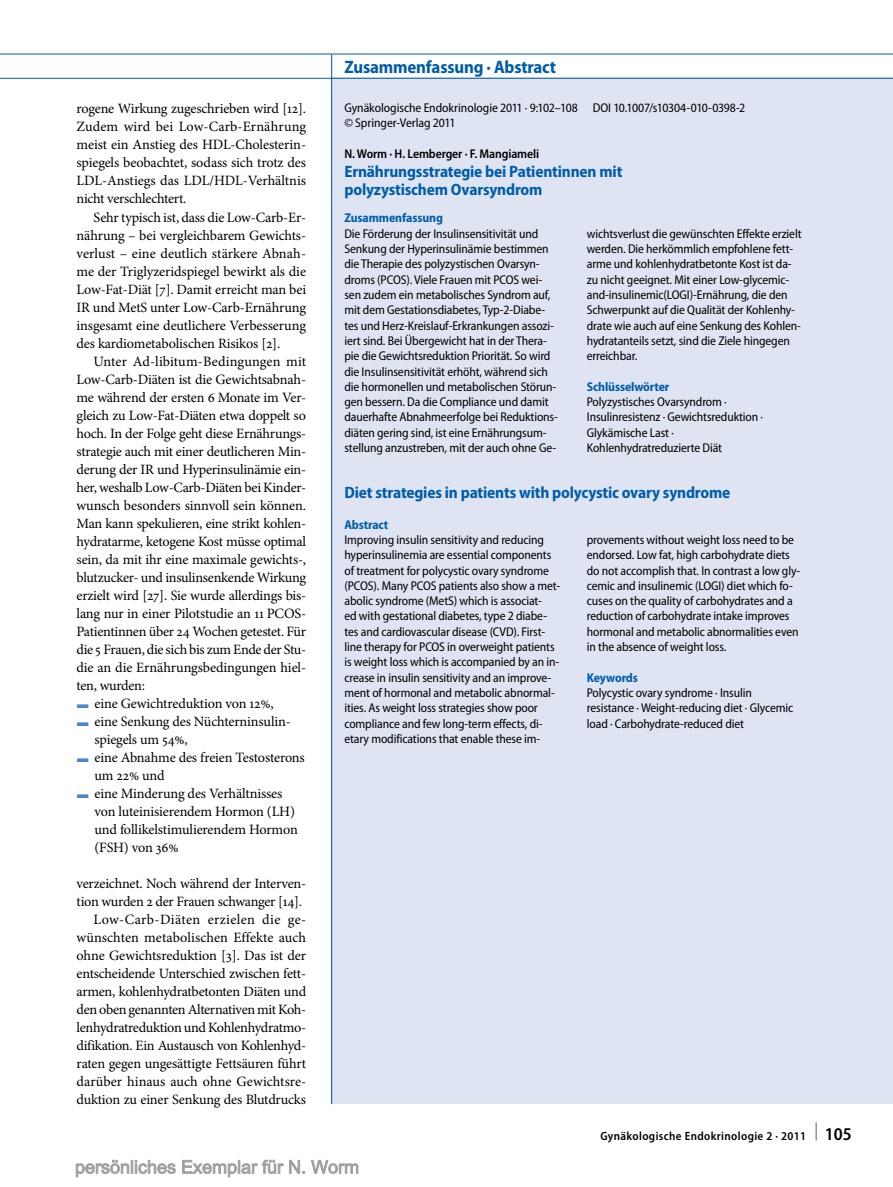
<style>
.page{position:relative;width:893px;height:1187px;background:#fff}
.page>*{position:absolute;margin:0;border:0;box-sizing:border-box;transform-origin:0 0}
.t1{font:700 semi-condensed 18px "Myriad Pro";letter-spacing:-.01em;color:#005da9}
.t2{font:700 semi-condensed 16.5px/18px "Myriad Pro";letter-spacing:-.01em;color:#005da9}
.t3{font:14.25px/18px "Minion Pro";letter-spacing:-.015em;color:#000;text-align:justify}
.t4{font:14.25px "Minion Pro";letter-spacing:.005em;color:#000}
.t5{font:semi-condensed 12.75px/15.3px "Myriad Pro";letter-spacing:-.01em;color:#000}
.t6{font:700 semi-condensed 12.75px "Myriad Pro";letter-spacing:-.01em;color:#005da9}
.t7{font:600 semi-condensed 12.75px "Myriad Pro";letter-spacing:-.01em;color:#000}
.t8{font:600 semi-condensed 12px "Myriad Pro";letter-spacing:.03em;color:#000}
.s1{font-family:"S Buttons";color:#4f87c2}
.s2{font-size:18px}
</style>
<div class="page">
<div style="left:332px;top:78px;width:561px;height:1025px;background:#dee4f2"></div>
<hr style="left:331px;top:54px;width:1px;height:1049px;background:#005da9">
<hr style="left:0;top:54px;width:893px;height:1px;background:#005da9">
<hr style="left:0;top:78px;width:893px;height:1px;background:#005da9">
<svg style="left:75px;top:1159px;width:284px;height:18px"></svg>
<p class="t3" style="left:77px;top:100px;width:231px">rogene Wirkung zugeschrieben wird [12].<br>Zudem wird bei Low-Carb-Ernährung meist ein Anstieg des HDL-Cholesterin&shy;spiegels beobachtet, sodass sich trotz des LDL-Anstiegs das LDL/HDL-Verhältnis nicht verschlechtert.</p>
<p class="t3" style="left:77px;top:208px;width:231px;text-indent:17px">Sehr typisch ist, dass die Low-Carb-Er&shy;nährung – bei vergleichbarem Gewichts&shy;verlust – eine deutlich stärkere Abnah&shy;me der Triglyzeridspiegel bewirkt als die Low-Fat-Diät [7]. Damit erreicht man bei IR und MetS unter Low-Carb-Ernährung insgesamt eine deutlichere Verbesserung des kardiometabolischen Risikos [2].</p>
<p class="t4" style="left:94px;top:351px;width:214px">Unter Ad-libitum-Bedingungen mit</p>
<p class="t3" style="left:77px;top:370px;width:231px">Low-Carb-Diäten ist die Gewichtsabnah-</p>
<p class="t3" style="left:77px;top:388px;width:231px">me während der ersten 6 Monate im Ver-</p>
<p class="t3" style="left:77px;top:406px;width:231px">gleich zu Low-Fat-Diäten etwa doppelt so</p>
<p class="t3" style="left:77px;top:424px;width:231px">hoch. In der Folge geht diese Ernährungs-</p>
<p class="t3" style="left:77px;top:442px;width:231px">strategie auch mit einer deutlicheren Min-</p>
<p class="t3" style="left:77px;top:460px;width:231px">derung der IR und Hyperinsulinämie ein-</p>
<p class="t3" style="left:77px;top:478px;width:231px">her, weshalb Low-Carb-Diäten bei Kinder-</p>
<p class="t3" style="left:77px;top:496px;width:231px">wunsch besonders sinnvoll sein können.</p>
<p class="t3" style="left:77px;top:514px;width:231px">Man kann spekulieren, eine strikt kohlen-</p>
<p class="t3" style="left:77px;top:532px;width:231px">hydratarme, ketogene Kost müsse optimal</p>
<p class="t3" style="left:77px;top:550px;width:231px">sein, da mit ihr eine maximale gewichts-,</p>
<p class="t3" style="left:77px;top:568px;width:231px">blutzucker- und insulinsenkende Wirkung</p>
<p class="t3" style="left:77px;top:586px;width:231px">erzielt wird [27]. Sie wurde allerdings bis-</p>
<p class="t3" style="left:77px;top:604px;width:231px">lang nur in einer Pilotstudie an 11 PCOS-</p>
<p class="t3" style="left:77px;top:622px;width:231px">Patientinnen über 24 Wochen getestet. Für</p>
<p class="t3" style="left:77px;top:640px;width:231px">die 5 Frauen, die sich bis zum Ende der Stu-</p>
<p class="t3" style="left:77px;top:658px;width:231px">die an die Ernährungsbedingungen hiel-</p>
<p class="t3" style="left:77px;top:676px;width:70px">ten, wurden:</p>
<p class="t3" style="left:77px;top:694px;width:199px"><span class="s1">F</span> eine Gewichtreduktion von 12%,</p>
<p class="t3" style="left:77px;top:712px;width:216px"><span class="s1">F</span> eine Senkung des Nüchterninsulin-</p>
<p class="t3" style="left:95px;top:730px;width:95px">spiegels um 54%,</p>
<p class="t3" style="left:77px;top:748px;width:230px"><span class="s1">F</span> eine Abnahme des freien Testosterons</p>
<p class="t3" style="left:95px;top:766px;width:72px">um 22% und</p>
<p class="t3" style="left:77px;top:784px;width:207px"><span class="s1">F</span> eine Minderung des Verhältnisses</p>
<p class="t3" style="left:95px;top:802px;width:202px">von luteinisierendem Hormon (LH)</p>
<p class="t3" style="left:95px;top:820px;width:205px">und follikelstimulierendem Hormon</p>
<p class="t3" style="left:95px;top:838px;width:85px">(FSH) von 36%</p>
<p class="t3" style="left:77px;top:874px;width:231px;text-align:right">verzeichnet. Noch während der Interven&shy;tion wurden 2 der Frauen schwanger [14].<br>Low-Carb-Diäten erzielen die ge&shy;wünschten metabolischen Effekte auch ohne Gewichtsreduktion [3]. Das ist der entscheidende Unterschied zwischen fett&shy;armen, kohlenhydratbetonten Diäten und den oben genannten Alternativen mit Koh&shy;lenhydratreduktion und Kohlenhydratmo&shy;difikation. Ein Austausch von Kohlenhyd&shy;raten gegen ungesättigte Fettsäuren führt darüber hinaus auch ohne Gewichtsre&shy;duktion zu einer Senkung des Blutdrucks</p>
<h1 class="t1" style="left:344px;top:57px;width:213px">Zusammenfassung · Abstract</h1>
<p class="t5" style="left:344px;top:100px;width:402px">Gynäkologische Endokrinologie 2011 · 9:102–108 DOI 10.1007/s10304-010-0398-2 © Springer-Verlag 2011</p>
<p class="t7" style="left:344px;top:147px;width:196px">N. Worm · H. Lemberger · F. Mangiameli</p>
<p class="t2" style="left:344px;top:162px;width:280px">Ernährungsstrategie bei Patientinnen mit polyzystischem Ovarsyndrom</p>
<p class="t6" style="left:344px;top:211px;width:100px">Zusammenfassung</p>
<p class="t5" style="left:344px;top:226px;width:215px">Die Förderung der Insulinsensitivität und Senkung der Hyperinsulinämie bestimmen die Therapie des polyzystischen Ovarsyn&shy;droms (PCOS). Viele Frauen mit PCOS wei&shy;sen zudem ein metabolisches Syndrom auf, mit dem Gestationsdiabetes, Typ-2-Diabe&shy;tes und Herz-Kreislauf-Erkrankungen assozi&shy;iert sind. Bei Übergewicht hat in der Thera&shy;pie die Gewichtsreduktion Priorität. So wird die Insulinsensitivität erhöht, während sich die hormonellen und metabolischen Störun&shy;gen bessern. Da die Compliance und damit dauerhafte Abnahmeerfolge bei Reduktions&shy;diäten gering sind, ist eine Ernährungsum&shy;stellung anzustreben, mit der auch ohne Ge-</p>
<p class="t5" style="left:587px;top:226px;width:216px">wichtsverlust die gewünschten Effekte erzielt werden. Die herkömmlich empfohlene fett&shy;arme und kohlenhydratbetonte Kost ist da&shy;zu nicht geeignet. Mit einer Low-glycemic&shy;and-insulinemic(LOGI)-Ernährung, die den Schwerpunkt auf die Qualität der Kohlenhy&shy;drate wie auch auf eine Senkung des Kohlen&shy;hydratanteils setzt, sind die Ziele hingegen erreichbar.</p>
<p class="t6" style="left:587px;top:379px;width:84px">Schlüsselwörter</p>
<p class="t5" style="left:587px;top:394px;width:178px">Polyzystisches Ovarsyndrom ·<br>Insulinresistenz · Gewichtsreduktion ·<br>Glykämische Last ·<br>Kohlenhydratreduzierte Diät</p>
<p class="t2" style="left:344px;top:483px;width:387px">Diet strategies in patients with polycystic ovary syndrome</p>
<p class="t6" style="left:344px;top:517px;width:45px">Abstract</p>
<p class="t5" style="left:344px;top:532px;width:217px">Improving insulin sensitivity and reducing hyperinsulinemia are essential components of treatment for polycystic ovary syndrome (PCOS). Many PCOS patients also show a met&shy;abolic syndrome (MetS) which is associat-<br>ed with gestational diabetes, type 2 diabe&shy;tes and cardiovascular disease (CVD). First&shy;line therapy for PCOS in overweight patients is weight loss which is accompanied by an in&shy;crease in insulin sensitivity and an improve&shy;ment of hormonal and metabolic abnormal&shy;ities. As weight loss strategies show poor compliance and few long-term effects, di&shy;etary modifications that enable these im-</p>
<p class="t5" style="left:587px;top:532px;width:215px">provements without weight loss need to be endorsed. Low fat, high carbohydrate diets do not accomplish that. In contrast a low gly&shy;cemic and insulinemic (LOGI) diet which fo&shy;cuses on the quality of carbohydrates and a reduction of carbohydrate intake improves hormonal and metabolic abnormalities even in the absence of weight loss.</p>
<p class="t6" style="left:587px;top:670px;width:53px">Keywords</p>
<p class="t5" style="left:587px;top:685px;width:208px">Polycystic ovary syndrome · Insulin resistance · Weight-reducing diet · Glycemic load · Carbohydrate-reduced diet</p>
<p class="t8" style="left:600px;top:1129px;width:253px">Gynäkologische Endokrinologie 2 · 2011 <sup>|</sup> <span class="s2">105</span></p>
</div>
